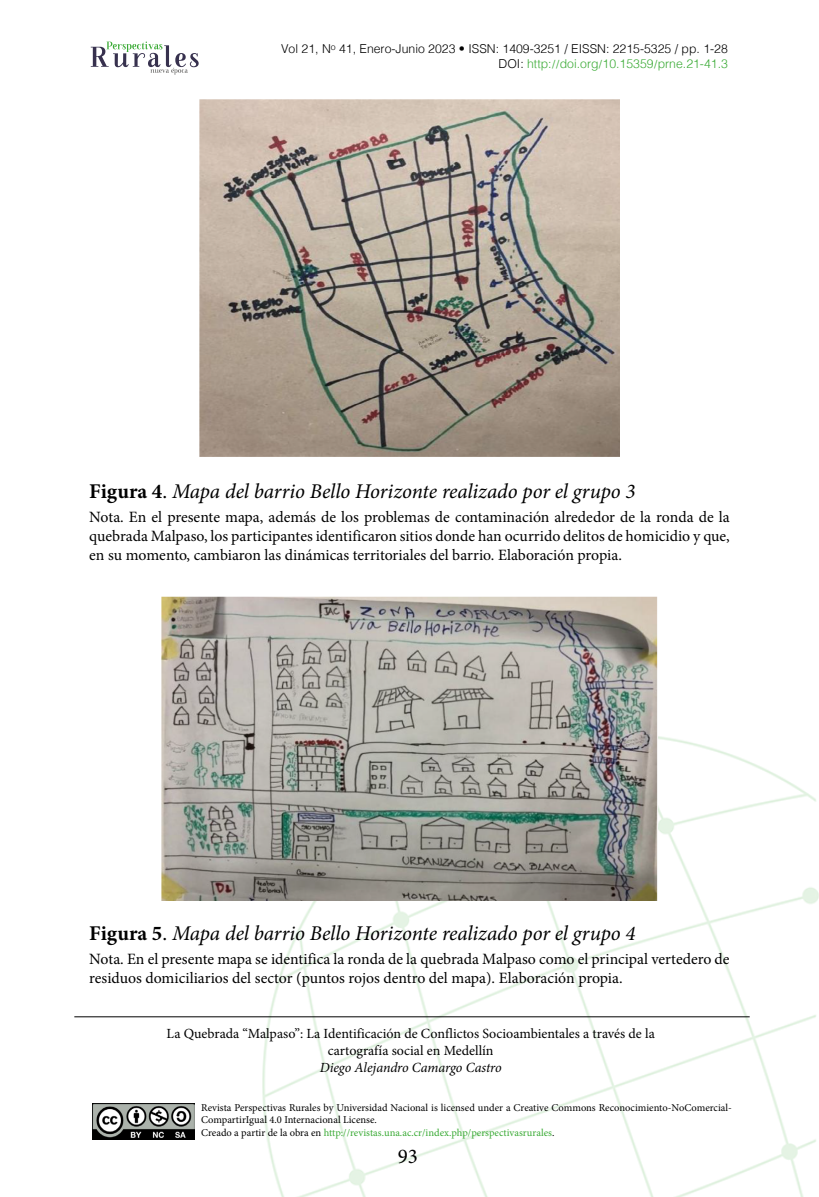
<style>
.page{position:relative;width:819px;height:1197px;background:#fff}
.page>*{position:absolute;margin:0;border:0;box-sizing:border-box;transform-origin:0 0}
.t1{font:italic 21px "Minion Pro";letter-spacing:-.005em;color:#000}
.t2{font:21px "Minion Pro";color:#000}
.t3{font:15.75px/18.9px "Minion Pro";color:#000;text-align:justify}
.t4{font:14px/16.8px "Minion Pro";color:#000;text-align:center}
.t5{font:italic 14px "Minion Pro";letter-spacing:-.005em;color:#000}
.t6{font:300 12.25px/14.7px "Helvetica";color:#000;text-align:right}
.t7{font:10.5px/12.6px "Minion Pro";color:#000}
.s1{color:#3aaa35}
.s2{font-family:"Minion Pro";font-weight:400;color:#3aaa35}
.s3{font-weight:700;font-style:normal}
.s4{font-style:normal}
</style>
<div class="page">
<img style="left:263px;top:736px;width:556px;height:461px">
<svg style="left:91px;top:42px;width:108px;height:33px"></svg>
<img style="left:92px;top:1103px;width:103px;height:36px">
<hr style="left:74px;top:1017px;width:676px;height:1px;background:#000">
<img style="left:200px;top:99px;width:419px;height:358px">
<img style="left:161px;top:596px;width:497px;height:305px">
<p class="t6" style="left:281px;top:41px;width:448px">Vol 21, N<sup>o</sup> 41, Enero-Junio 2023 • ISSN: 1409-3251 / EISSN: 2215-5325 / pp. 1-28<br>DOI: <span class="s1">http:</span><span class="s2">//</span><span class="s1">doi.org</span><span class="s2">/</span><span class="s1">10.15359</span><span class="s2">/</span><span class="s1">prne.21-41.3</span></p>
<h1 class="t1" style="left:89px;top:477px;width:548px"><span class="s3">Figura 4</span><span class="s4">.</span> Mapa del barrio Bello Horizonte realizado por el grupo 3</h1>
<p class="t3" style="left:89px;top:507px;width:642px">Nota. En el presente mapa, además de los problemas de contaminación alrededor de la ronda de la quebrada Malpaso, los participantes identificaron sitios donde han ocurrido delitos de homicidio y que, en su momento, cambiaron las dinámicas territoriales del barrio. Elaboración propia.</p>
<h1 class="t1" style="left:89px;top:919px;width:548px"><span class="s3">Figura 5</span><span class="s4">.</span> Mapa del barrio Bello Horizonte realizado por el grupo 4</h1>
<p class="t3" style="left:89px;top:949px;width:642px">Nota. En el presente mapa se identifica la ronda de la quebrada Malpaso como el principal vertedero de residuos domiciliarios del sector (puntos rojos dentro del mapa). Elaboración propia.</p>
<p class="t4" style="left:167px;top:1026px;width:490px">La Quebrada “Malpaso”: La Identificación de Conflictos Socioambientales a través de la cartografía social en Medellín</p>
<p class="t5" style="left:320px;top:1058px;width:183px">Diego Alejandro Camargo Castro</p>
<p class="t7" style="left:201px;top:1101px;width:532px">Revista Perspectivas Rurales by Universidad Nacional is licensed under a Creative Commons Reconocimiento-NoComercial-<br>CompartirIgual 4.0 Internacional License.<br>Creado a partir de la obra en <span class="s1">http://revistas.una.ac.cr/index.php/perspectivasrurales</span>.</p>
<h1 class="t2" style="left:398px;top:1142px;width:22px">93</h1>
</div>
